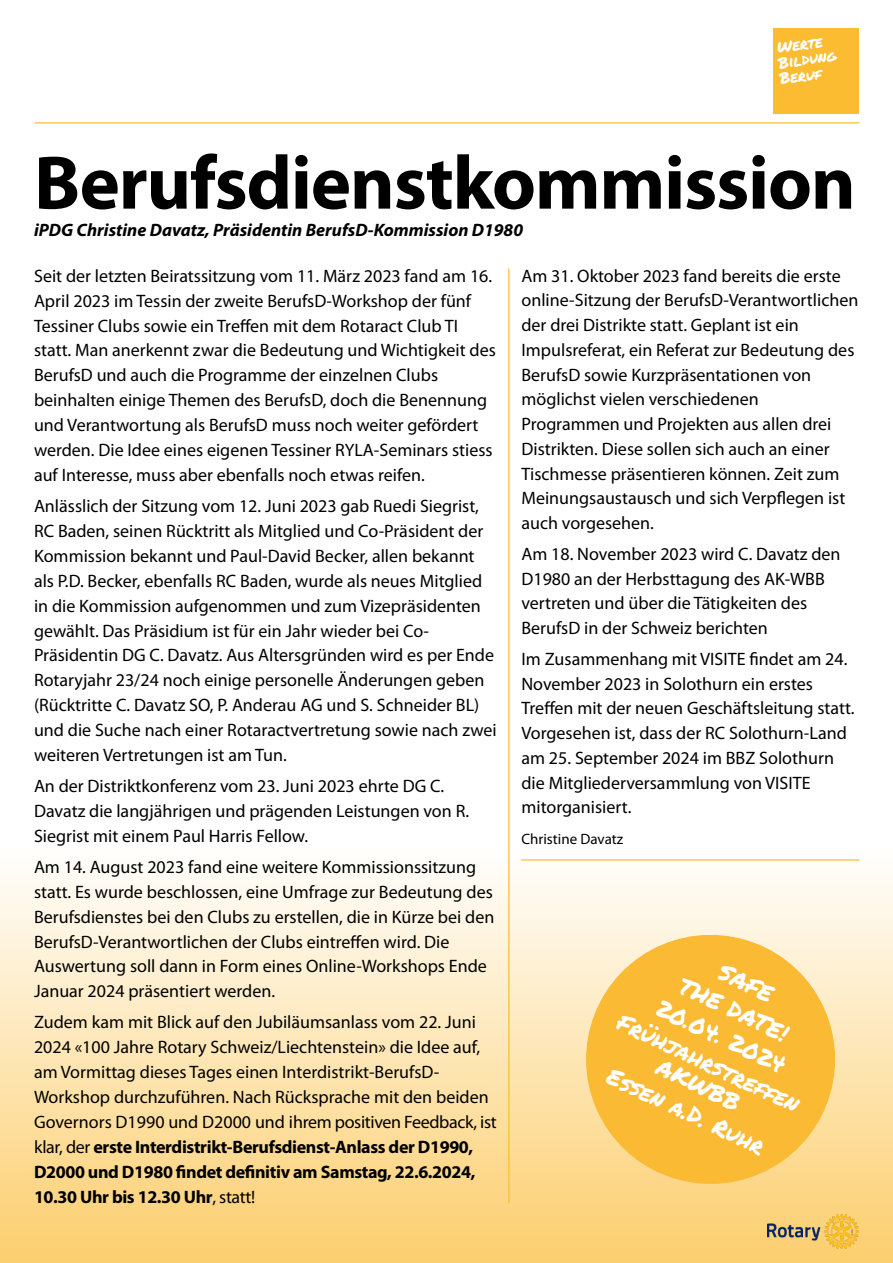
<style>
.page{position:relative;width:893px;height:1263px;background:#fff}
.page>*{position:absolute;margin:0;border:0;box-sizing:border-box;transform-origin:0 0}
.t1{font:700 76.5px "Myriad Pro";letter-spacing:-.015em;color:#000}
.t2{font:23.1px "Permanent Marker";color:#fff}
.t3{font:18px "Myriad Pro";color:#000}
.t4{font:700 18px "Myriad Pro";letter-spacing:-.02em;color:#000}
.t5{font:italic 700 18px "Myriad Pro";color:#000}
.t6{font:15.3px "Permanent Marker";color:#fff}
.t7{font:15px "Myriad Pro";color:#000}
.s1{font-weight:400}
</style>
<div class="page">
<div style="left:0;top:844px;width:892px;height:419px;background:linear-gradient(to bottom,#fff,#fcce6e)"></div>
<img style="left:768px;top:1214px;width:91px;height:34px">
<div style="left:774px;top:29px;width:85px;height:85px;background:#fcbc32"></div>
<hr style="left:35px;top:122px;width:824px;height:1px;background:#fbba33">
<hr style="left:508px;top:269px;width:1px;height:934px;background:#fbba33">
<svg style="left:568px;top:917px;width:283px;height:285px;background:#fbcb66"></svg>
<hr style="left:521px;top:859px;width:338px;height:1px;background:#fbba33">
<p class="t6" style="left:776px;top:39px;width:48px;rotate:-8deg">Werte</p>
<p class="t6" style="left:777px;top:55px;width:60px;rotate:-8deg">Bildung</p>
<p class="t6" style="left:778px;top:70px;width:44px;rotate:-8deg">Beruf</p>
<p class="t1" style="left:34px;top:151px;width:823px">Berufsdienstkommission</p>
<p class="t5" style="left:34px;top:223px;width:491px">iPDG Christine Davatz, Präsidentin BerufsD-Kommission D1980</p>
<p class="t3" style="left:521px;top:268px;width:321px">Am 31. Oktober 2023 fand bereits die erste</p>
<p class="t3" style="left:521px;top:293px;width:338px">online-Sitzung der BerufsD-Verantwortlichen</p>
<p class="t3" style="left:521px;top:318px;width:279px">der drei Distrikte statt. Geplant ist ein</p>
<p class="t3" style="left:521px;top:342px;width:334px">Impulsreferat, ein Referat zur Bedeutung des</p>
<p class="t3" style="left:521px;top:367px;width:291px">BerufsD sowie Kurzpräsentationen von</p>
<p class="t3" style="left:521px;top:392px;width:239px">möglichst vielen verschiedenen</p>
<p class="t3" style="left:521px;top:417px;width:312px">Programmen und Projekten aus allen drei</p>
<p class="t3" style="left:521px;top:441px;width:310px">Distrikten. Diese sollen sich auch an einer</p>
<p class="t3" style="left:521px;top:466px;width:319px">Tischmesse präsentieren können. Zeit zum</p>
<p class="t3" style="left:521px;top:491px;width:325px">Meinungsaustausch und sich Verpflegen ist</p>
<p class="t3" style="left:521px;top:516px;width:134px">auch vorgesehen.</p>
<p class="t3" style="left:521px;top:546px;width:321px">Am 18. November 2023 wird C. Davatz den</p>
<p class="t3" style="left:521px;top:571px;width:305px">D1980 an der Herbsttagung des AK-WBB</p>
<p class="t3" style="left:521px;top:596px;width:287px">vertreten und über die Tätigkeiten des</p>
<p class="t3" style="left:521px;top:620px;width:248px">BerufsD in der Schweiz berichten</p>
<p class="t3" style="left:521px;top:651px;width:327px">Im Zusammenhang mit VISITE findet am 24.</p>
<p class="t3" style="left:521px;top:676px;width:293px">November 2023 in Solothurn ein erstes</p>
<p class="t3" style="left:521px;top:701px;width:335px">Treffen mit der neuen Geschäftsleitung statt.</p>
<p class="t3" style="left:521px;top:725px;width:327px">Vorgesehen ist, dass der RC Solothurn-Land</p>
<p class="t3" style="left:521px;top:750px;width:314px">am 25. September 2024 im BBZ Solothurn</p>
<p class="t3" style="left:521px;top:775px;width:291px">die Mitgliederversammlung von VISITE</p>
<p class="t3" style="left:521px;top:800px;width:111px">mitorganisiert.</p>
<p class="t7" style="left:521px;top:833px;width:103px">Christine Davatz</p>
<p class="t3" style="left:34px;top:268px;width:460px">Seit der letzten Beiratssitzung vom 11. März 2023 fand am 16.</p>
<p class="t3" style="left:34px;top:293px;width:439px">April 2023 im Tessin der zweite BerufsD-Workshop der fünf</p>
<p class="t3" style="left:34px;top:318px;width:426px">Tessiner Clubs sowie ein Treffen mit dem Rotaract Club TI</p>
<p class="t3" style="left:34px;top:343px;width:463px">statt. Man anerkennt zwar die Bedeutung und Wichtigkeit des</p>
<p class="t3" style="left:34px;top:368px;width:406px">BerufsD und auch die Programme der einzelnen Clubs</p>
<p class="t3" style="left:34px;top:393px;width:455px">beinhalten einige Themen des BerufsD, doch die Benennung</p>
<p class="t3" style="left:34px;top:418px;width:446px">und Verantwortung als BerufsD muss noch weiter gefördert</p>
<p class="t3" style="left:34px;top:443px;width:460px">werden. Die Idee eines eigenen Tessiner RYLA-Seminars stiess</p>
<p class="t3" style="left:34px;top:467px;width:392px">auf Interesse, muss aber ebenfalls noch etwas reifen.</p>
<p class="t3" style="left:34px;top:498px;width:446px">Anlässlich der Sitzung vom 12. Juni 2023 gab Ruedi Siegrist,</p>
<p class="t3" style="left:34px;top:523px;width:451px">RC Baden, seinen Rücktritt als Mitglied und Co-Präsident der</p>
<p class="t3" style="left:34px;top:548px;width:442px">Kommission bekannt und Paul-David Becker, allen bekannt</p>
<p class="t3" style="left:34px;top:573px;width:450px">als P.D. Becker, ebenfalls RC Baden, wurde als neues Mitglied</p>
<p class="t3" style="left:34px;top:598px;width:448px">in die Kommission aufgenommen und zum Vizepräsidenten</p>
<p class="t3" style="left:34px;top:623px;width:397px">gewählt. Das Präsidium ist für ein Jahr wieder bei Co-</p>
<p class="t3" style="left:34px;top:648px;width:462px">Präsidentin DG C. Davatz. Aus Altersgründen wird es per Ende</p>
<p class="t3" style="left:34px;top:673px;width:452px">Rotaryjahr 23/24 noch einige personelle Änderungen geben</p>
<p class="t3" style="left:34px;top:698px;width:447px">(Rücktritte C. Davatz SO, P. Anderau AG und S. Schneider BL)</p>
<p class="t3" style="left:34px;top:723px;width:464px">und die Suche nach einer Rotaractvertretung sowie nach zwei</p>
<p class="t3" style="left:34px;top:748px;width:254px">weiteren Vertretungen ist am Tun.</p>
<p class="t3" style="left:34px;top:778px;width:412px">An der Distriktkonferenz vom 23. Juni 2023 ehrte DG C.</p>
<p class="t3" style="left:34px;top:803px;width:437px">Davatz die langjährigen und prägenden Leistungen von R.</p>
<p class="t3" style="left:34px;top:828px;width:276px">Siegrist mit einem Paul Harris Fellow.</p>
<p class="t3" style="left:34px;top:859px;width:444px">Am 14. August 2023 fand eine weitere Kommissionssitzung</p>
<p class="t3" style="left:34px;top:884px;width:460px">statt. Es wurde beschlossen, eine Umfrage zur Bedeutung des</p>
<p class="t3" style="left:34px;top:909px;width:462px">Berufsdienstes bei den Clubs zu erstellen, die in Kürze bei den</p>
<p class="t3" style="left:34px;top:934px;width:417px">BerufsD-Verantwortlichen der Clubs eintreffen wird. Die</p>
<p class="t3" style="left:34px;top:959px;width:454px">Auswertung soll dann in Form eines Online-Workshops Ende</p>
<p class="t3" style="left:34px;top:984px;width:243px">Januar 2024 präsentiert werden.</p>
<p class="t3" style="left:34px;top:1015px;width:443px">Zudem kam mit Blick auf den Jubiläumsanlass vom 22. Juni</p>
<p class="t3" style="left:34px;top:1040px;width:448px">2024 «100 Jahre Rotary Schweiz/Liechtenstein» die Idee auf,</p>
<p class="t3" style="left:34px;top:1064px;width:407px">am Vormittag dieses Tages einen Interdistrikt-BerufsD-</p>
<p class="t3" style="left:34px;top:1089px;width:456px">Workshop durchzuführen. Nach Rücksprache mit den beiden</p>
<p class="t3" style="left:34px;top:1114px;width:464px">Governors D1990 und D2000 und ihrem positiven Feedback, ist</p>
<p class="t4" style="left:34px;top:1139px;width:441px"><span class="s1">klar, der</span> erste Interdistrikt-Berufsdienst-Anlass der D1990,</p>
<p class="t4" style="left:34px;top:1164px;width:443px">D2000 und D1980 findet definitiv am Samstag, 22.6.2024,</p>
<p class="t4" style="left:34px;top:1189px;width:223px">10.30 Uhr bis 12.30 Uhr<span class="s1">, statt!</span></p>
<p class="t2" style="left:725px;top:959px;width:59px;rotate:25deg">SAFE</p>
<p class="t2" style="left:686px;top:973px;width:119px;rotate:25deg">THE DATE!</p>
<p class="t2" style="left:663px;top:995px;width:142px;rotate:25deg">20.04. 2024</p>
<p class="t2" style="left:624px;top:1009px;width:200px;rotate:25deg">Frühjahrstreffen</p>
<p class="t2" style="left:663px;top:1054px;width:91px;rotate:25deg">AKWBB</p>
<p class="t2" style="left:614px;top:1063px;width:173px;rotate:25deg">Essen a.D. Ruhr</p>
</div>
